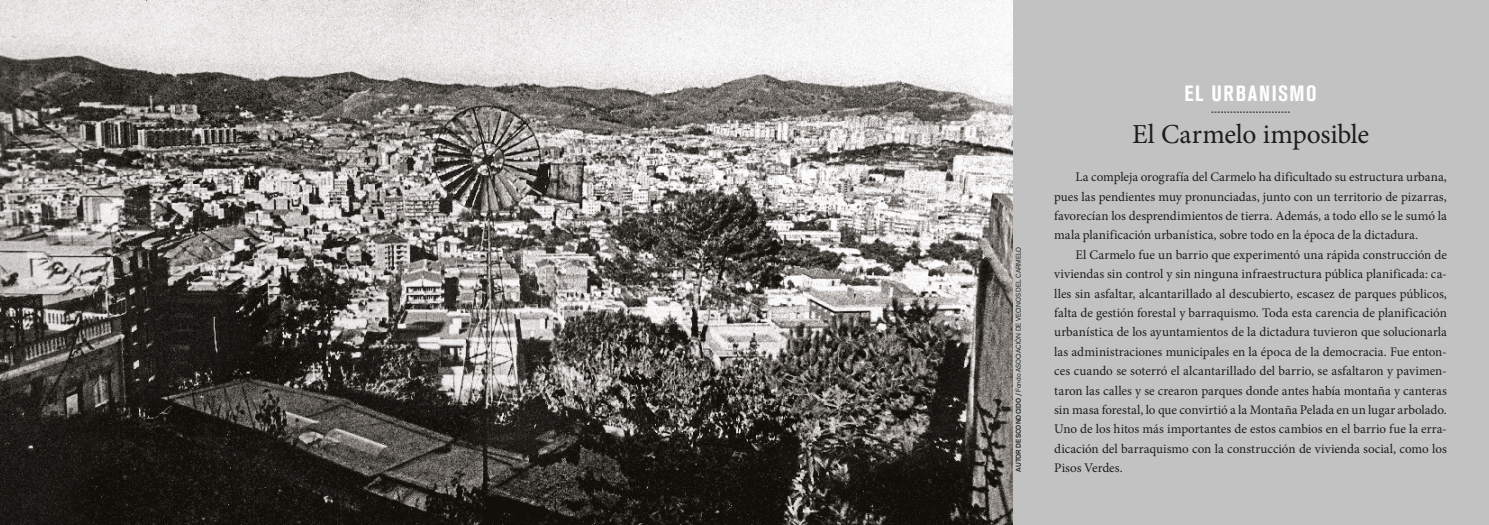
<style>
.page{position:relative;width:1489px;height:525px;background:#fff}
.page>*{position:absolute;margin:0;border:0;box-sizing:border-box;transform-origin:0 0}
.t1{font:27.5px "Minion Pro";letter-spacing:-.01em;color:#1d1d1b}
.t2{font:700 condensed 21.88px "Akzidenz Grotesk BQ";letter-spacing:.07em;color:#fff}
.t3{font:13.12px/19.4px "Minion Pro";color:#1d1d1b;text-align:justify}
.t4{font:6.88px "Akzid Grtsk Next";color:#1d1d1b}
.s1{font-weight:500}
</style>
<div class="page">
<div style="left:1012px;top:0;width:476px;height:524px;background:#c2c2c2"></div>
<img style="left:0;top:0;width:1012px;height:524px">
<svg style="left:1211px;top:112px;width:78px;height:1px"></svg>
<p class="t4" style="left:1013px;top:471px;width:226px;rotate:-90deg"><span class="s1">AUTOR DESCONOCIDO /</span> Fondo ASOCIACIÓN DE VECINOS DEL CARMELO</p>
<h2 class="t2" style="left:1184px;top:81px;width:134px">EL URBANISMO</h2>
<h1 class="t1" style="left:1131px;top:116px;width:238px">El Carmelo imposible</h1>
<p class="t3" style="left:1054px;top:167px;width:394px;text-indent:21px">La compleja orografía del Carmelo ha dificultado su estructura urbana, pues las pendientes muy pronunciadas, junto con un territorio de pizarras, favorecían los desprendimientos de tierra. Además, a todo ello se le sumó la mala planificación urbanística, sobre todo en la época de la dictadura.</p>
<p class="t3" style="left:1054px;top:245px;width:394px;text-indent:21px">El Carmelo fue un barrio que experimentó una rápida construcción de viviendas sin control y sin ninguna infraestructura pública planificada: ca&shy;lles sin asfaltar, alcantarillado al descubierto, escasez de parques públicos, falta de gestión forestal y barraquismo. Toda esta carencia de planificación urbanística de los ayuntamientos de la dictadura tuvieron que solucionarla las administraciones municipales en la época de la democracia. Fue enton&shy;ces cuando se soterró el alcantarillado del barrio, se asfaltaron y pavimen&shy;taron las calles y se crearon parques donde antes había montaña y canteras sin masa forestal, lo que convirtió a la Montaña Pelada en un lugar arbolado.<br>Uno de los hitos más importantes de estos cambios en el barrio fue la erra&shy;dicación del barraquismo con la construcción de vivienda social, como los Pisos Verdes.</p>
</div>
